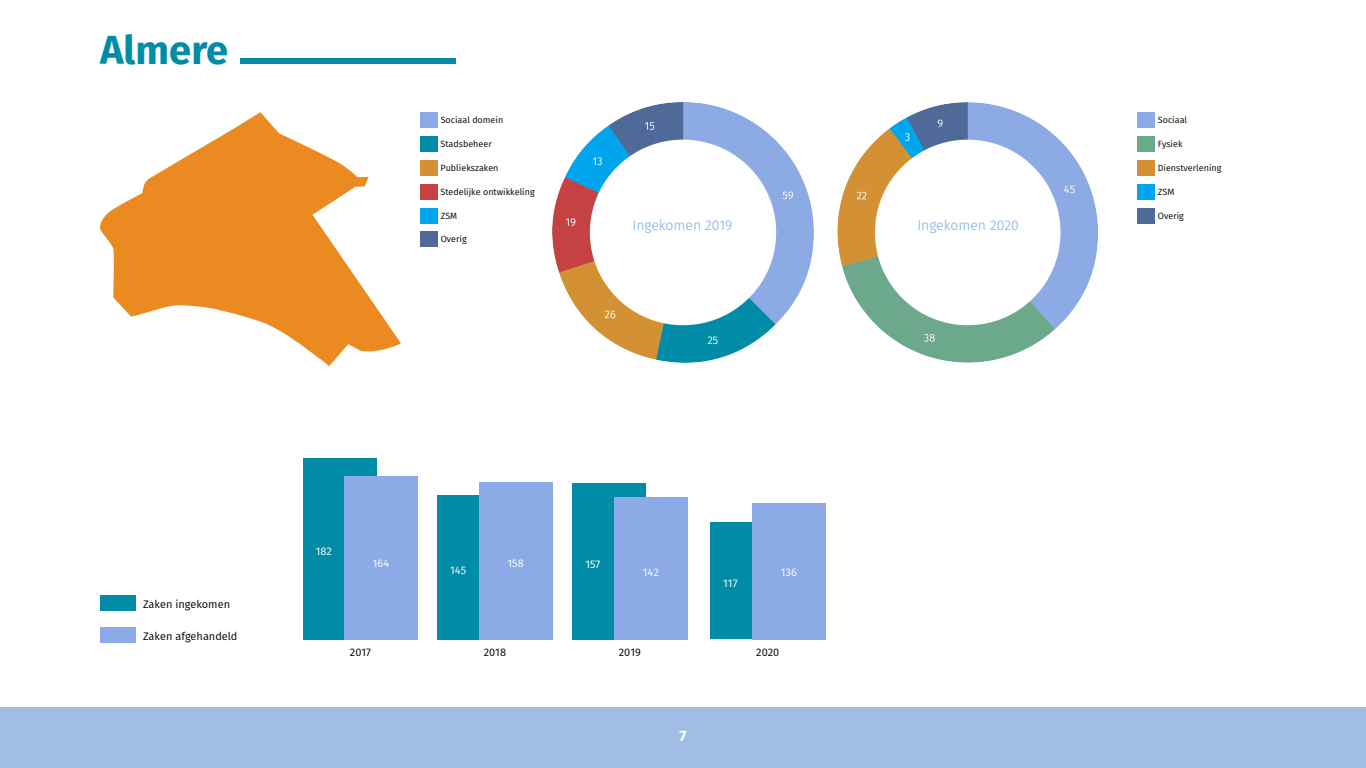
<style>
.page{position:relative;width:1366px;height:768px;background:#fff}
.page>*{position:absolute;margin:0;border:0;box-sizing:border-box;transform-origin:0 0}
.kop{font:700 40px "Fira Sans";color:#008ca7}
.t1{font:700 15px "Fira Sans";color:#fff}
.body_kop{font:300 14px "Fira Sans";color:#77aae9}
.body{font:11px "Fira Sans";color:#000}
.body-2{font:11px "Fira Sans";color:#fff}
.body-3{font:9px "Fira Sans";color:#000}
</style>
<div class="page">
<div style="left:0;top:708px;width:1366px;height:60px;background:#a0bee4"></div>
<div style="left:572px;top:483px;width:74px;height:157px;background:#008ca6"></div>
<div style="left:614px;top:497px;width:74px;height:143px;background:#8cabe6"></div>
<div style="left:303px;top:458px;width:74px;height:182px;background:#008ca6"></div>
<div style="left:437px;top:495px;width:74px;height:145px;background:#008ca6"></div>
<div style="left:345px;top:476px;width:73px;height:164px;background:#8cabe6"></div>
<div style="left:479px;top:482px;width:74px;height:158px;background:#8cabe6"></div>
<div style="left:240px;top:59px;width:215px;height:5px;background:#008ca7"></div>
<div style="left:420px;top:112px;width:18px;height:16px;background:#8cabe6"></div>
<div style="left:420px;top:231px;width:18px;height:16px;background:#4f6999"></div>
<div style="left:420px;top:208px;width:18px;height:16px;background:#00a6ed"></div>
<div style="left:420px;top:136px;width:18px;height:16px;background:#008ca6"></div>
<div style="left:420px;top:184px;width:18px;height:16px;background:#c44242"></div>
<div style="left:420px;top:160px;width:18px;height:16px;background:#d49133"></div>
<div style="left:100px;top:595px;width:35px;height:16px;background:#008ca6"></div>
<div style="left:100px;top:627px;width:35px;height:16px;background:#8cabe6"></div>
<svg style="left:100px;top:112px;width:301px;height:254px;fill:#eb8a21"></svg>
<div style="left:710px;top:522px;width:74px;height:117px;background:#008ca6"></div>
<div style="left:752px;top:503px;width:74px;height:136px;background:#8cabe6"></div>
<img style="left:552px;top:102px;width:262px;height:261px">
<img style="left:837px;top:102px;width:261px;height:261px">
<div style="left:1137px;top:112px;width:18px;height:16px;background:#8cabe6"></div>
<div style="left:1137px;top:208px;width:18px;height:16px;background:#4f6999"></div>
<div style="left:1137px;top:136px;width:18px;height:16px;background:#6ba88c"></div>
<div style="left:1137px;top:184px;width:18px;height:16px;background:#00a6ed"></div>
<div style="left:1137px;top:160px;width:18px;height:16px;background:#d49133"></div>
<p class="kop" style="left:100px;top:16px;width:130px">Almere</p>
<p class="body-3" style="left:441px;top:114px;width:64px">Sociaal domein</p>
<p class="body-3" style="left:441px;top:138px;width:53px">Stadsbeheer</p>
<p class="body-3" style="left:441px;top:162px;width:59px">Publiekszaken</p>
<p class="body-3" style="left:441px;top:186px;width:96px">Stedelijke ontwikkeling</p>
<p class="body-3" style="left:441px;top:210px;width:18px">ZSM</p>
<p class="body-3" style="left:441px;top:233px;width:28px">Overig</p>
<p class="body_kop" style="left:632px;top:215px;width:102px">Ingekomen 2019</p>
<p class="body_kop" style="left:917px;top:215px;width:103px">Ingekomen 2020</p>
<p class="body" style="left:143px;top:596px;width:89px">Zaken ingekomen</p>
<p class="body" style="left:143px;top:628px;width:96px">Zaken afgehandeld</p>
<p class="body-2" style="left:316px;top:544px;width:18px">182</p>
<p class="body-2" style="left:373px;top:555px;width:18px">164</p>
<p class="body-2" style="left:508px;top:556px;width:18px">158</p>
<p class="body-2" style="left:450px;top:563px;width:18px">145</p>
<p class="body" style="left:350px;top:644px;width:22px">2017</p>
<p class="body" style="left:484px;top:644px;width:24px">2018</p>
<p class="body-2" style="left:586px;top:557px;width:16px">157</p>
<p class="body-2" style="left:643px;top:564px;width:17px">142</p>
<p class="body" style="left:619px;top:644px;width:23px">2019</p>
<h2 class="t1" style="left:679px;top:723px;width:9px">7</h2>
<p class="body-2" style="left:723px;top:576px;width:16px">117</p>
<p class="body-2" style="left:781px;top:565px;width:18px">136</p>
<p class="body" style="left:756px;top:644px;width:25px">2020</p>
<p class="body-3" style="left:1158px;top:114px;width:31px">Sociaal</p>
<p class="body-3" style="left:1158px;top:138px;width:26px">Fysiek</p>
<p class="body-3" style="left:1158px;top:186px;width:18px">ZSM</p>
<p class="body-3" style="left:1158px;top:162px;width:65px">Dienstverlening</p>
<p class="body-3" style="left:1158px;top:210px;width:28px">Overig</p>
</div>
